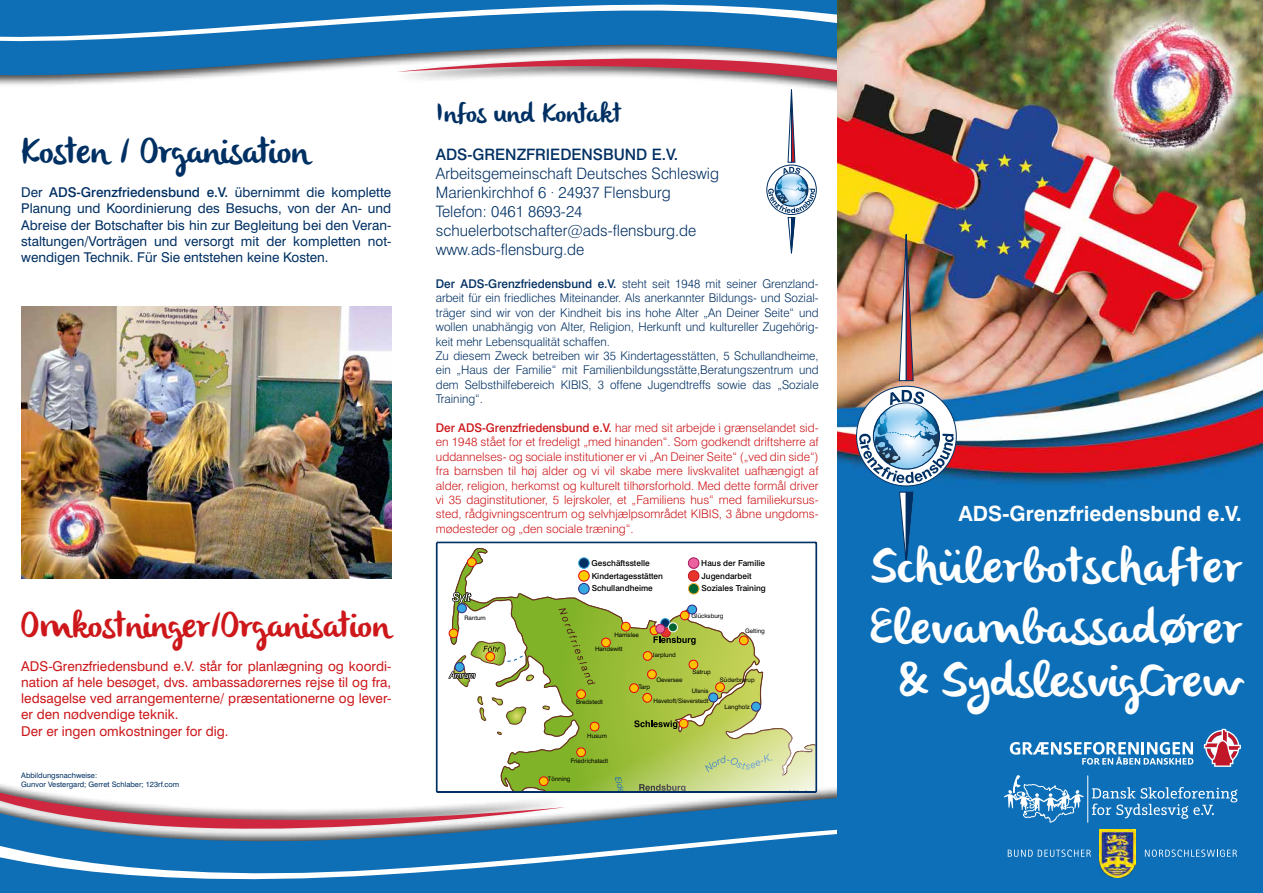
<style>
.page{position:relative;width:1263px;height:893px;background:#fff}
.page>*{position:absolute;margin:0;border:0;box-sizing:border-box;transform-origin:0 0}
.t1{font:48px/61.5px "olivier";letter-spacing:.01em;color:#fff;scale:1.04 1}
.t2{font:36px "olivier";color:#cd171a}
.t3{font:36px "olivier";color:#003063}
.t4{font:27px "olivier";color:#003063}
.t5{font:700 21px "Swiss 721 BT";color:#fff}
.t6{font:300 15.75px/18.9px "Swiss 721 BT";color:#003063}
.t7{font:500 15.75px "Swiss 721 BT";color:#003063}
.t8{font:13.5px/16.2px "Swiss 721 BT";color:#003063;text-align:justify}
.t9{font:13.5px/16.2px "Swiss 721 BT";color:#cd171a}
.t10{font:300 12px/14.4px "Swiss 721 BT";color:#003063}
.t11{font:300 12px/14.4px "Swiss 721 BT";color:#cd171a;text-align:justify}
.t12{font:500 8.25px/12.9px "Swiss 721 BT";color:#000}
.t13{font:7.5px/9px "Swiss 721 BT";color:#003063}
.t14{font:6.15px "Swiss 721 BT";color:#000}
.s1{font-weight:500}
</style>
<div class="page">
<svg style="left:0;top:0;width:838px;height:101px;fill:#0e6eb6"></svg>
<svg style="left:0;top:770px;width:436px;height:27px"></svg>
<svg style="left:0;top:797px;width:838px;height:96px;background:#568ab9"></svg>
<img style="left:838px;top:0;width:425px;height:893px">
<img style="left:856px;top:213px;width:101px;height:362px">
<svg style="left:1092px;top:787px;width:145px;height:32px;background:#3a8ac5"></svg>
<svg style="left:1004px;top:775px;width:80px;height:48px;background:#408dc6"></svg>
<hr style="left:1087px;top:776px;width:1px;height:46px;background:#fff">
<svg style="left:1204px;top:729px;width:37px;height:38px"></svg>
<svg style="left:1010px;top:742px;width:183px;height:23px"></svg>
<svg style="left:1008px;top:849px;width:83px;height:8px"></svg>
<svg style="left:1145px;top:849px;width:92px;height:8px"></svg>
<img style="left:1099px;top:830px;width:37px;height:47px">
<img style="left:21px;top:306px;width:370px;height:272px">
<svg style="left:436px;top:541px;width:381px;height:252px"></svg>
<svg style="left:767px;top:79px;width:49px;height:175px"></svg>
<div style="left:578px;top:557px;width:11px;height:12px;background:#003063;border:1px solid #36a9e1;border-radius:50%"></div>
<div style="left:578px;top:570px;width:11px;height:11px;background:#fc0;border:1px solid #e30613;border-radius:50%"></div>
<div style="left:578px;top:583px;width:11px;height:11px;background:#36a9e1;border:1px solid #312783;border-radius:50%"></div>
<div style="left:688px;top:557px;width:11px;height:12px;background:#ec619f;border:1px solid #a21a5b;border-radius:50%"></div>
<div style="left:688px;top:570px;width:11px;height:11px;background:#e7332a;border:1px solid #be1622;border-radius:50%"></div>
<div style="left:688px;top:583px;width:11px;height:11px;background:#006533;border:1px solid #f9b234;border-radius:50%"></div>
<h2 class="t3" style="left:21px;top:131px;width:290px">Kosten / Organisation</h2>
<p class="t8" style="left:21px;top:184px;width:371px">Der <span class="s1">ADS-Grenzfriedensbund e.V.</span> übernimmt die komplette Planung und Koordinierung des Besuchs, von der An- und Abreise der Botschafter bis hin zur Begleitung bei den Veran&shy;staltungen/Vorträgen und versorgt mit der kompletten not&shy;wendigen Technik. Für Sie entstehen keine Kosten.</p>
<h2 class="t2" style="left:21px;top:604px;width:371px">Omkostninger/Organisation</h2>
<p class="t9" style="left:21px;top:658px;width:371px">ADS-Grenzfriedensbund e.V. står for planlægning og koordi&shy;nation af hele besøget, dvs. ambassadørernes rejse til og fra, ledsagelse ved arrangementerne/ præsentationerne og lever&shy;er den nødvendige teknik.<br>Der er ingen omkostninger for dig.</p>
<p class="t13" style="left:21px;top:771px;width:160px">Abbildungsnachweise:<br>Gunvor Vestergard; Gerret Schlaber; 123rf.com</p>
<h3 class="t4" style="left:436px;top:98px;width:187px">Infos und Kontakt</h3>
<h3 class="t7" style="left:436px;top:145px;width:244px">ADS-GRENZFRIEDENSBUND E.V.</h3>
<h3 class="t6" style="left:436px;top:164px;width:285px">Arbeitsgemeinschaft Deutsches Schleswig Marienkirchhof 6 · 24937 Flensburg Telefon: 0461 8693-24 schuelerbotschafter@ads-flensburg.de www.ads-flensburg.de</h3>
<p class="t10" style="left:436px;top:276px;width:384px"><span class="s1">Der ADS-Grenzfriedensbund e.V.</span> steht seit 1948 mit seiner Grenzland&shy;arbeit für ein friedliches Miteinander. Als anerkannter Bildungs- und Sozial&shy;träger sind wir von der Kindheit bis ins hohe Alter „An Deiner Seite“ und wollen unabhängig von Alter, Religion, Herkunft und kultureller Zugehörig&shy;keit mehr Lebensqualität schaffen.<br>Zu diesem Zweck betreiben wir 35 Kindertagesstätten, 5 Schullandheime, ein „Haus der Familie“ mit Familienbildungsstätte,Beratungszentrum und dem Selbsthilfebereich KIBIS, 3 offene Jugendtreffs sowie das „Soziale Training“.</p>
<p class="t11" style="left:436px;top:420px;width:384px"><span class="s1">Der ADS-Grenzfriedensbund e.V.</span> har med sit arbejde i grænselandet sid&shy;en 1948 stået for et fredeligt „med hinanden“. Som godkendt driftsherre af uddannelses- og sociale institutioner er vi „An Deiner Seite“ („ved din side“) fra barnsben til høj alder og vi vil skabe mere livskvalitet uafhængigt af alder, religion, herkomst og kulturelt tilhørsforhold. Med dette formål driver vi 35 daginstitutioner, 5 lejrskoler, et „Familiens hus“ med familiekursus&shy;sted, rådgivningscentrum og selvhjælpsområdet KIBIS, 3 åbne ungdoms&shy;mødesteder og „den sociale træning“.</p>
<p class="t14" style="left:464px;top:614px;width:23px">Rantum</p>
<p class="t12" style="left:592px;top:556px;width:73px">Geschäftsstelle<br>Kindertagesstätten<br>Schullandheime</p>
<p class="t12" style="left:701px;top:556px;width:66px">Haus der Familie<br>Jugendarbeit<br>Soziales Training</p>
<p class="t14" style="left:614px;top:631px;width:26px">Harrislee</p>
<p class="t14" style="left:595px;top:645px;width:29px">Handewitt</p>
<p class="t14" style="left:652px;top:651px;width:26px">Jarplund</p>
<p class="t14" style="left:692px;top:612px;width:33px">Glücksburg</p>
<p class="t14" style="left:745px;top:627px;width:21px">Gelting</p>
<p class="t14" style="left:576px;top:698px;width:28px">Bredstedt</p>
<p class="t14" style="left:587px;top:732px;width:21px">Husum</p>
<p class="t14" style="left:571px;top:757px;width:39px">Friedrichstadt</p>
<p class="t14" style="left:548px;top:775px;width:24px">Tönning</p>
<p class="t14" style="left:693px;top:668px;width:20px">Satrup</p>
<p class="t14" style="left:656px;top:676px;width:28px">Oeversee</p>
<p class="t14" style="left:653px;top:697px;width:57px">Havetoft/Sieverstedt</p>
<p class="t14" style="left:638px;top:684px;width:13px">Tarp</p>
<p class="t14" style="left:692px;top:687px;width:18px">Ulsnis</p>
<p class="t14" style="left:720px;top:677px;width:36px">Süderbrarup</p>
<p class="t14" style="left:725px;top:703px;width:27px">Langholz</p>
<h3 class="t5" style="left:958px;top:500px;width:285px">ADS-Grenzfriedensbund e.V.</h3>
<h1 class="t1" style="left:870px;top:539px;width:359px">Schülerbotschafter<br>Elevambassadører</h1>
<h1 class="t1" style="left:900px;top:653px;width:331px">&amp; SydslesvigCrew</h1>
</div>
